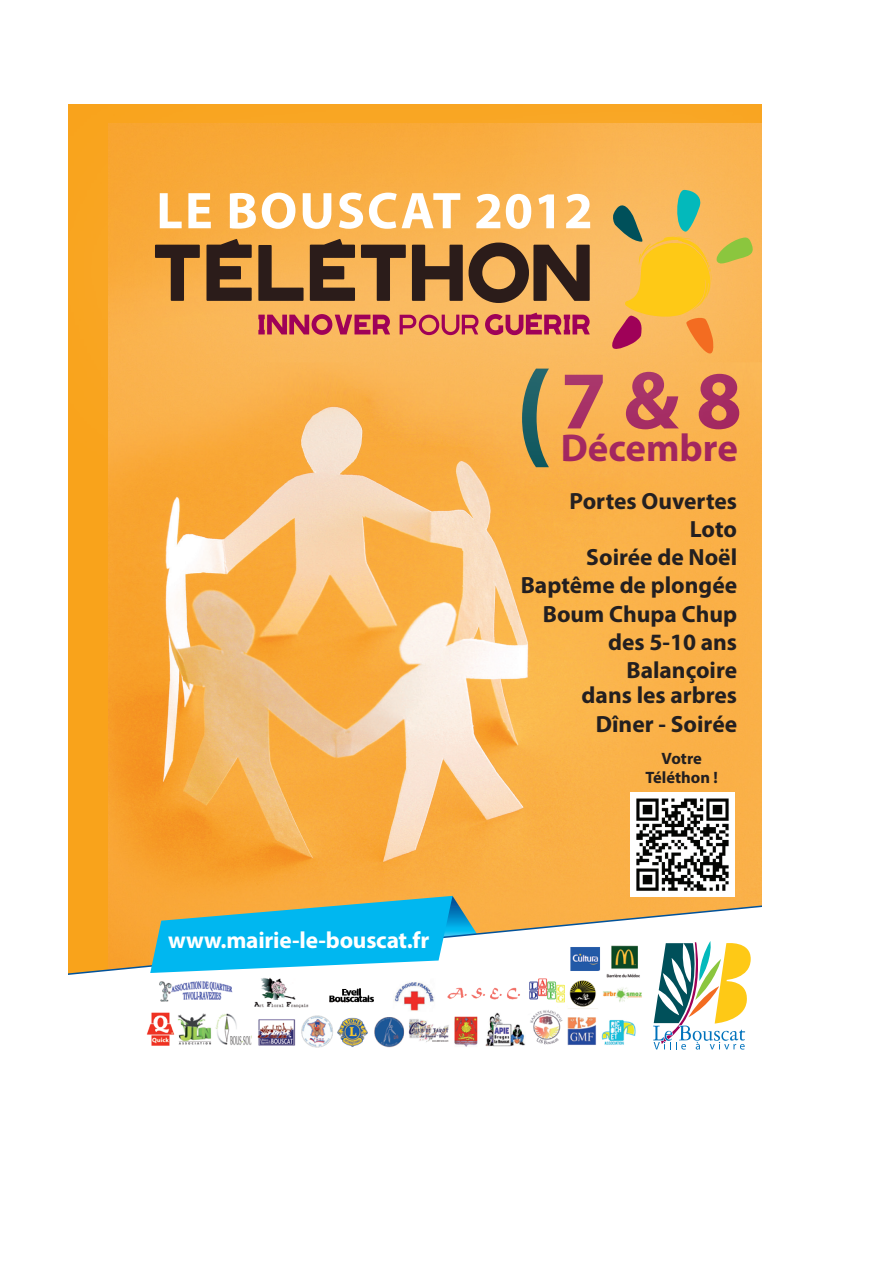
<style>
.page{position:relative;width:893px;height:1263px;background:#fff}
.page>*{position:absolute;margin:0;border:0;box-sizing:border-box;transform-origin:0 0}
.t1{font:700 122.25px "Myriad Pro";color:#085259}
.t2{font:700 82.65px "Myriad Pro";color:#9f1e59}
.t3{font:700 52.05px "Myriad Pro";letter-spacing:.04em;color:#fff}
.t4{font:700 39px "Myriad Pro";color:#9f1e59}
.t5{font:700 23.55px/28.2px "Myriad Pro";color:#231f20;text-align:right}
.t6{font:700 23.4px "Myriad Pro";letter-spacing:-.01em;color:#fff}
.t7{font:700 16.5px/19.8px "Myriad Pro";color:#231f20;text-align:center}
</style>
<div class="page">
<div style="left:68px;top:104px;width:693px;height:974px;background:#f9a31b"></div>
<img style="left:108px;top:532px;width:653px;height:361px">
<svg style="left:68px;top:893px;width:693px;height:185px;background:#f9e1bc"></svg>
<svg style="left:652px;top:940px;width:99px;height:112px;background:#c4cbb0"></svg>
<img style="left:630px;top:792px;width:104px;height:105px">
<img style="left:140px;top:939px;width:512px;height:117px">
<svg style="left:150px;top:896px;width:334px;height:81px;background:#59c0d1"></svg>
<svg style="left:108px;top:116px;width:653px;height:416px;background:#f9b250"></svg>
<svg style="left:412px;top:245px;width:51px;height:56px;background:#775532"></svg>
<svg style="left:258px;top:245px;width:46px;height:56px;background:#9c6f39"></svg>
<svg style="left:155px;top:245px;width:45px;height:56px;background:#9b6c33"></svg>
<svg style="left:361px;top:245px;width:45px;height:56px;background:#9b713e"></svg>
<svg style="left:206px;top:239px;width:46px;height:62px;background:#6d4c2a"></svg>
<svg style="left:310px;top:239px;width:45px;height:62px;background:#6b4c2d"></svg>
<svg style="left:469px;top:243px;width:121px;height:60px;background:#836039"></svg>
<svg style="left:610px;top:189px;width:147px;height:185px;background:#eab451"></svg>
<svg style="left:258px;top:314px;width:132px;height:21px;background:#c7525a"></svg>
<svg style="left:400px;top:315px;width:78px;height:20px;background:#d46e5d"></svg>
<svg style="left:485px;top:313px;width:105px;height:22px;background:#c8565d"></svg>
<h3 class="t3" style="left:156px;top:177px;width:438px">Le BOuSCaT 2012</h3>
<h1 class="t1" style="left:515px;top:332px;width:40px">(</h1>
<h2 class="t2" style="left:561px;top:347px;width:183px">7 &amp; 8</h2>
<h3 class="t4" style="left:561px;top:422px;width:179px">Décembre</h3>
<p class="t5" style="left:521px;top:486px;width:218px">Portes Ouvertes<br>Loto<br>Soirée de Noël<br>Baptême de plongée<br>Boum Chupa Chup des 5-10 ans<br>Balançoire</p>
<p class="t5" style="left:582px;top:681px;width:157px">dans les arbres<br>Dîner - Soirée</p>
<p class="t6" style="left:168px;top:925px;width:262px">www.mairie-le-bouscat.fr</p>
<p class="t7" style="left:646px;top:748px;width:74px">Votre<br>Téléthon !</p>
</div>
